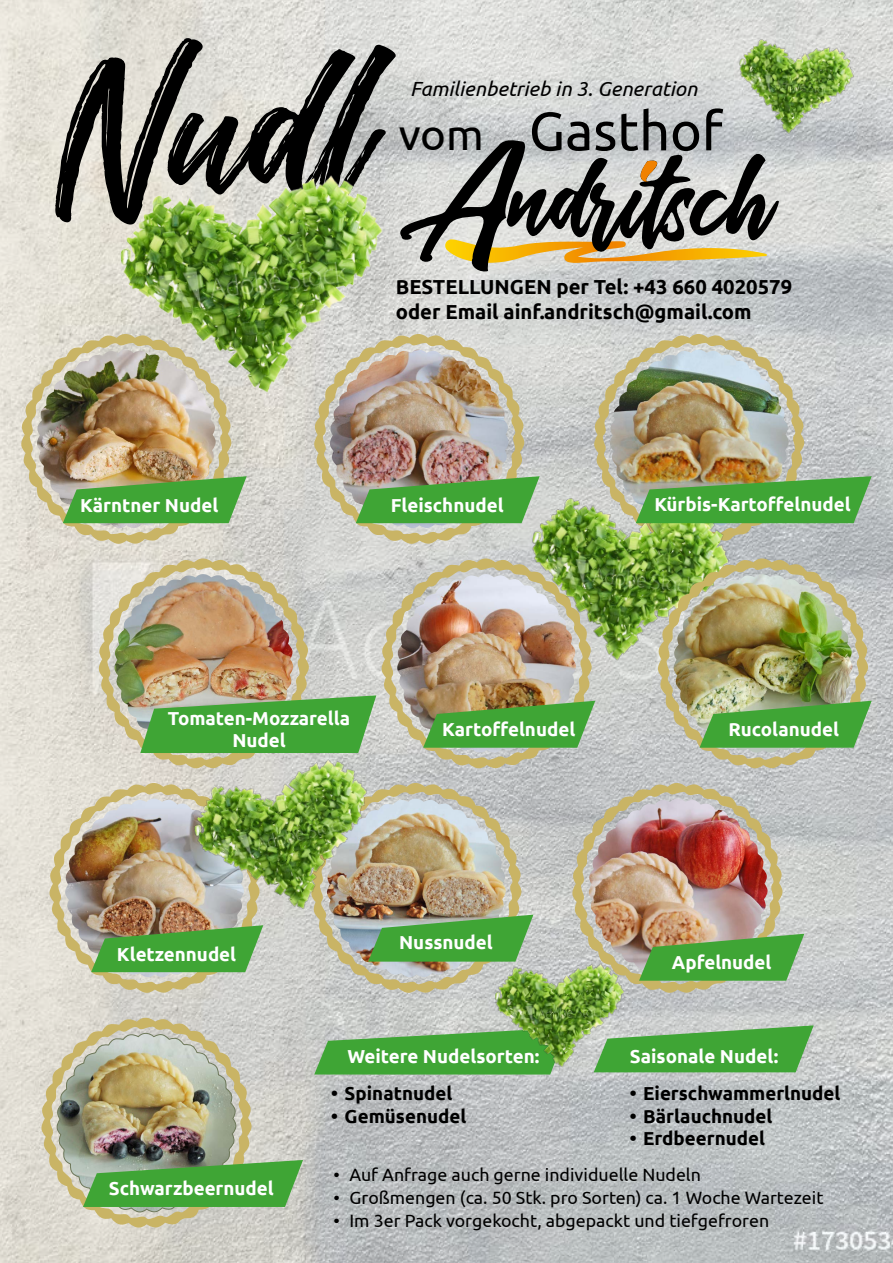
<style>
.page{position:relative;width:893px;height:1263px;background:#fff}
.page>*{position:absolute;margin:0;border:0;box-sizing:border-box;transform-origin:0 0}
.t1{font:220.58px "The Historia Demo";color:#000}
.t2{font:54px "Ubuntu";color:#000}
.t3{font:italic 20.4px "Ubuntu";color:#000}
.t4{font:700 20.25px/24.3px "Ubuntu";color:#000}
.t5{font:700 18.75px/22.5px "Ubuntu";color:#fff;text-align:center}
.t6{font:700 18.75px "Ubuntu";color:#000}
.t7{font:17.77px "Ubuntu";color:#000}
.s1{font-size:43.8px}
</style>
<div class="page">
<img style="left:0;top:0;width:893px;height:1263px">
<img style="left:106px;top:161px;width:299px;height:251px">
<svg style="left:394px;top:135px;width:385px;height:138px;background:#9f9b8f"></svg>
<svg style="left:593px;top:333px;width:213px;height:212px;background:#cac6b2"></svg>
<img style="left:609px;top:349px;width:180px;height:180px">
<svg style="left:97px;top:557px;width:213px;height:213px;background:#d5cfb7"></svg>
<img style="left:114px;top:574px;width:180px;height:179px">
<svg style="left:140px;top:695px;width:236px;height:58px;background:#59a94c"></svg>
<svg style="left:310px;top:782px;width:213px;height:212px;background:#c6c2ad"></svg>
<img style="left:326px;top:798px;width:180px;height:180px">
<svg style="left:368px;top:915px;width:165px;height:47px;background:#53a549"></svg>
<svg style="left:20px;top:333px;width:213px;height:212px;background:#d4ceb0"></svg>
<img style="left:36px;top:349px;width:180px;height:180px">
<svg style="left:63px;top:476px;width:184px;height:47px;background:#5da74a"></svg>
<svg style="left:48px;top:782px;width:213px;height:212px;background:#d9d1b8"></svg>
<img style="left:64px;top:798px;width:181px;height:180px">
<img style="left:91px;top:925px;width:172px;height:47px">
<svg style="left:40px;top:1016px;width:213px;height:213px;background:#d5ceb6"></svg>
<img style="left:56px;top:1032px;width:247px;height:181px">
<svg style="left:380px;top:557px;width:213px;height:213px;background:#c9c4af"></svg>
<img style="left:396px;top:574px;width:181px;height:179px">
<svg style="left:423px;top:701px;width:172px;height:47px;background:#58a143"></svg>
<svg style="left:313px;top:333px;width:213px;height:212px;background:#d1ccb5"></svg>
<img style="left:329px;top:349px;width:180px;height:180px">
<img style="left:356px;top:476px;width:184px;height:47px">
<svg style="left:571px;top:782px;width:213px;height:212px;background:#c4c0aa"></svg>
<img style="left:588px;top:799px;width:180px;height:178px">
<img style="left:639px;top:934px;width:165px;height:47px">
<svg style="left:314px;top:1027px;width:254px;height:47px;background:#5fad57"></svg>
<svg style="left:630px;top:1025px;width:184px;height:47px;background:#58ac50"></svg>
<img style="left:516px;top:489px;width:221px;height:185px">
<img style="left:180px;top:746px;width:213px;height:187px">
<img style="left:491px;top:958px;width:139px;height:114px">
<img style="left:730px;top:34px;width:128px;height:107px">
<svg style="left:657px;top:557px;width:212px;height:213px;background:#b7ba99"></svg>
<img style="left:673px;top:574px;width:180px;height:179px">
<svg style="left:699px;top:701px;width:173px;height:47px;background:#5baa4e"></svg>
<svg style="left:636px;top:476px;width:236px;height:47px;background:#57a445"></svg>
<h1 class="t1" style="left:62px;top:34px;width:309px">Nudl</h1>
<p class="t3" style="left:410px;top:76px;width:289px">Familienbetrieb in 3. Generation</p>
<h2 class="t2" style="left:399px;top:98px;width:325px"><span class="s1">vom</span> Gasthof</h2>
<p class="t5" style="left:80px;top:493px;width:140px">Kärntner Nudel</p>
<p class="t4" style="left:396px;top:275px;width:398px">BESTELLUNGEN per Tel: +43 660 4020579 oder Email ainf.andritsch@gmail.com</p>
<p class="t5" style="left:391px;top:493px;width:114px">Fleischnudel</p>
<p class="t5" style="left:654px;top:493px;width:198px">Kürbis-Kartoffelnudel</p>
<p class="t5" style="left:168px;top:706px;width:184px">Tomaten-Mozzarella<br>Nudel</p>
<p class="t5" style="left:442px;top:718px;width:135px">Kartoffelnudel</p>
<p class="t5" style="left:117px;top:942px;width:121px">Kletzennudel</p>
<p class="t5" style="left:399px;top:931px;width:95px">Nussnudel</p>
<p class="t5" style="left:729px;top:718px;width:112px">Rucolanudel</p>
<p class="t5" style="left:672px;top:951px;width:101px">Apfelnudel</p>
<p class="t5" style="left:109px;top:1177px;width:166px">Schwarzbeernudel</p>
<p class="t5" style="left:347px;top:1045px;width:193px">Weitere Nudelsorten:</p>
<p class="t6" style="left:331px;top:1082px;width:123px">• Spinatnudel</p>
<p class="t6" style="left:331px;top:1104px;width:137px">• Gemüsenudel</p>
<p class="t5" style="left:630px;top:1045px;width:150px">Saisonale Nudel:</p>
<p class="t6" style="left:630px;top:1082px;width:212px">• Eierschwammerlnudel</p>
<p class="t6" style="left:630px;top:1104px;width:144px">• Bärlauchnudel</p>
<p class="t6" style="left:630px;top:1127px;width:137px">• Erdbeernudel</p>
<p class="t7" style="left:334px;top:1164px;width:369px">• Auf Anfrage auch gerne individuelle Nudeln</p>
<p class="t7" style="left:334px;top:1187px;width:491px">• Großmengen (ca. 50 Stk. pro Sorten) ca. 1 Woche Wartezeit</p>
<p class="t7" style="left:334px;top:1210px;width:437px">• Im 3er Pack vorgekocht, abgepackt und tiefgefroren</p>
</div>
